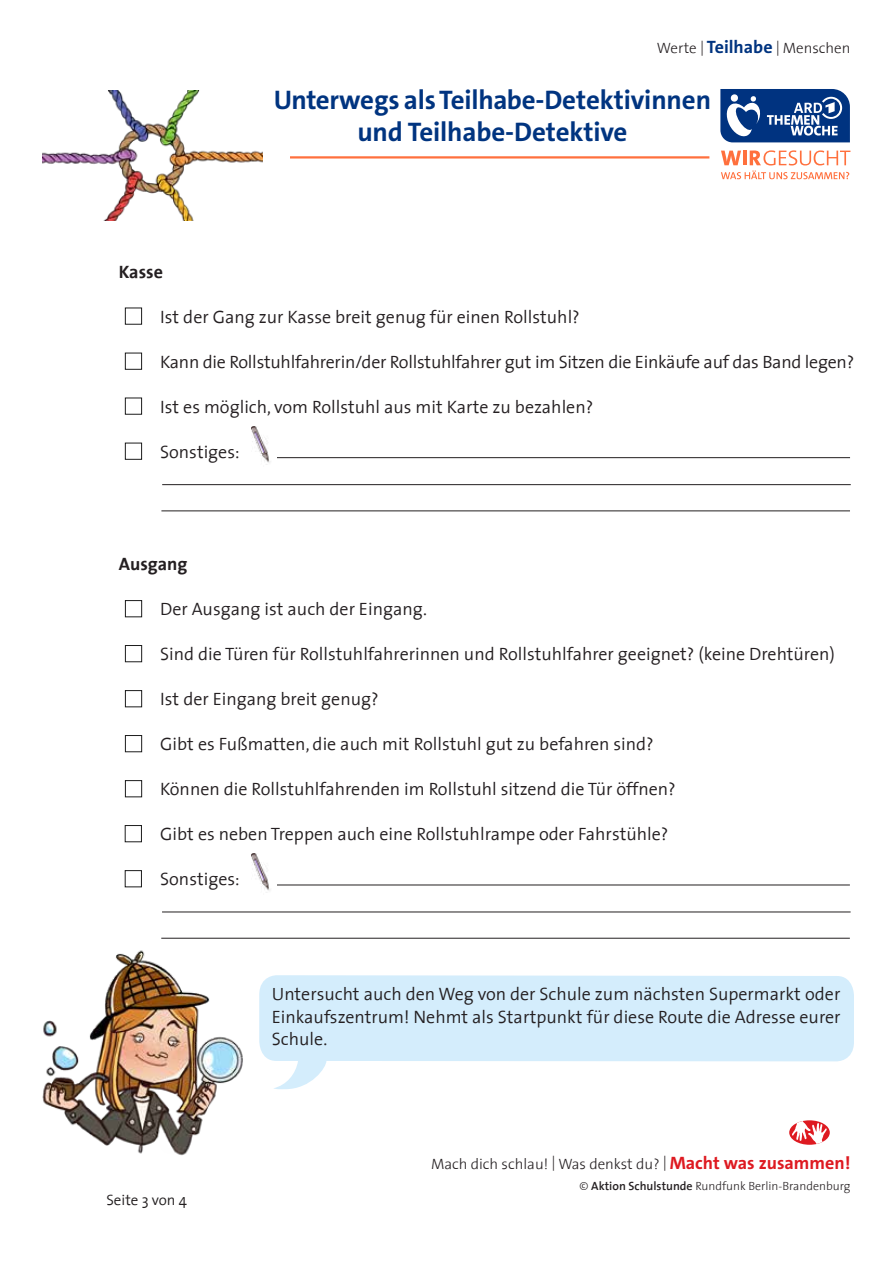
<style>
.page{position:relative;width:893px;height:1263px;background:#fff}
.page>*{position:absolute;margin:0;border:0;box-sizing:border-box;transform-origin:0 0}
.t1{font:700 27px/32.4px "The Sans C5";letter-spacing:-.005em;color:#003480;text-align:center}
.t2{font:300 18px/22.5px "The Sans 4";color:#241f21;text-align:justify}
.t3{font:700 18px "The Sans 7";color:#241f21}
.t4{font:300 15px "The Sans 3";color:#241f21}
.t5{font:300 15px "The Sans 4";color:#231f20}
.t6{font:300 12px "The Sans 3";color:#241f21}
.s1{font-family:"The Sans C5";font-weight:700;font-size:18px;color:#003480}
.s2{font-family:"The Sans C5";font-weight:700;font-size:18px;color:#de1a21}
.s3{font-family:"The Sans 6";font-weight:600}
</style>
<div class="page">
<hr style="left:290px;top:156px;width:419px;height:3px;background:#ff703e">
<svg style="left:789px;top:1120px;width:41px;height:25px"></svg>
<svg style="left:792px;top:1120px;width:35px;height:25px"></svg>
<svg style="left:721px;top:150px;width:129px;height:29px"></svg>
<svg style="left:720px;top:89px;width:130px;height:53px;background:#38609c"></svg>
<img style="left:43px;top:90px;width:219px;height:130px">
<hr style="left:256px;top:457px;width:594px;height:1px;background:#231f20">
<div style="left:248px;top:426px;width:29px;height:41px;background:#fff"></div>
<img style="left:252px;top:426px;width:19px;height:39px">
<hr style="left:162px;top:484px;width:689px;height:1px;background:#231f20">
<hr style="left:161px;top:510px;width:689px;height:1px;background:#231f20">
<div style="left:125px;top:308px;width:17px;height:17px;border:1px solid #1c1c1c"></div>
<div style="left:125px;top:353px;width:17px;height:17px;border:1px solid #1c1c1c"></div>
<div style="left:125px;top:398px;width:17px;height:17px;border:1px solid #1c1c1c"></div>
<div style="left:125px;top:443px;width:17px;height:17px;border:1px solid #1c1c1c"></div>
<hr style="left:256px;top:885px;width:594px;height:1px;background:#231f20">
<div style="left:248px;top:853px;width:29px;height:41px;background:#fff"></div>
<img style="left:252px;top:853px;width:18px;height:40px">
<hr style="left:162px;top:911px;width:689px;height:1px;background:#231f20">
<hr style="left:161px;top:938px;width:689px;height:1px;background:#231f20">
<div style="left:125px;top:600px;width:17px;height:17px;border:1px solid #1c1c1c"></div>
<div style="left:125px;top:645px;width:17px;height:17px;border:1px solid #1c1c1c"></div>
<div style="left:125px;top:690px;width:17px;height:17px;border:1px solid #1c1c1c"></div>
<div style="left:125px;top:735px;width:17px;height:17px;border:1px solid #1c1c1c"></div>
<div style="left:125px;top:780px;width:17px;height:17px;border:1px solid #1c1c1c"></div>
<div style="left:125px;top:825px;width:17px;height:17px;border:1px solid #1c1c1c"></div>
<div style="left:125px;top:870px;width:17px;height:17px;border:1px solid #1c1c1c"></div>
<svg style="left:259px;top:975px;width:595px;height:114px;fill:#d4edfc"></svg>
<img style="left:42px;top:937px;width:205px;height:219px">
<p class="t4" style="left:657px;top:36px;width:195px">Werte | <span class="s1">Teilhabe</span> | Menschen</p>
<h1 class="t1" style="left:274px;top:84px;width:439px">Unterwegs als Teilhabe-Detektivinnen und Teilhabe-Detektive</h1>
<p class="t3" style="left:119px;top:256px;width:46px">Kasse</p>
<p class="t2" style="left:160px;top:305px;width:421px">Ist der Gang zur Kasse breit genug für einen Rollstuhl?</p>
<p class="t2" style="left:160px;top:350px;width:696px">Kann die Rollstuhlfahrerin/der Rollstuhlfahrer gut im Sitzen die Einkäufe auf das Band legen?</p>
<p class="t2" style="left:160px;top:395px;width:435px">Ist es möglich, vom Rollstuhl aus mit Karte zu bezahlen?</p>
<p class="t2" style="left:160px;top:440px;width:81px">Sonstiges:</p>
<p class="t3" style="left:119px;top:549px;width:70px">Ausgang</p>
<p class="t2" style="left:160px;top:597px;width:268px">Der Ausgang ist auch der Eingang.</p>
<p class="t2" style="left:160px;top:642px;width:676px">Sind die Türen für Rollstuhlfahrerinnen und Rollstuhlfahrer geeignet? (keine Drehtüren)</p>
<p class="t2" style="left:160px;top:687px;width:220px">Ist der Eingang breit genug?</p>
<p class="t2" style="left:160px;top:732px;width:495px">Gibt es Fußmatten, die auch mit Rollstuhl gut zu befahren sind?</p>
<p class="t2" style="left:160px;top:777px;width:517px">Können die Rollstuhlfahrenden im Rollstuhl sitzend die Tür öffnen?</p>
<p class="t2" style="left:160px;top:822px;width:510px">Gibt es neben Treppen auch eine Rollstuhlrampe oder Fahrstühle?</p>
<p class="t2" style="left:160px;top:867px;width:81px">Sonstiges:</p>
<p class="t5" style="left:106px;top:1188px;width:82px">Seite 3 von 4</p>
<p class="t2" style="left:272px;top:982px;width:570px">Untersucht auch den Weg von der Schule zum nächsten Supermarkt oder Einkaufszentrum! Nehmt als Startpunkt für diese Route die Adresse eurer Schule.</p>
<p class="t4" style="left:431px;top:1151px;width:421px">Mach dich schlau! | Was denkst du? | <span class="s2">Macht was zusammen!</span></p>
<p class="t6" style="left:580px;top:1176px;width:272px">© <span class="s3">Aktion Schulstunde</span> Rundfunk Berlin-Brandenburg</p>
</div>
